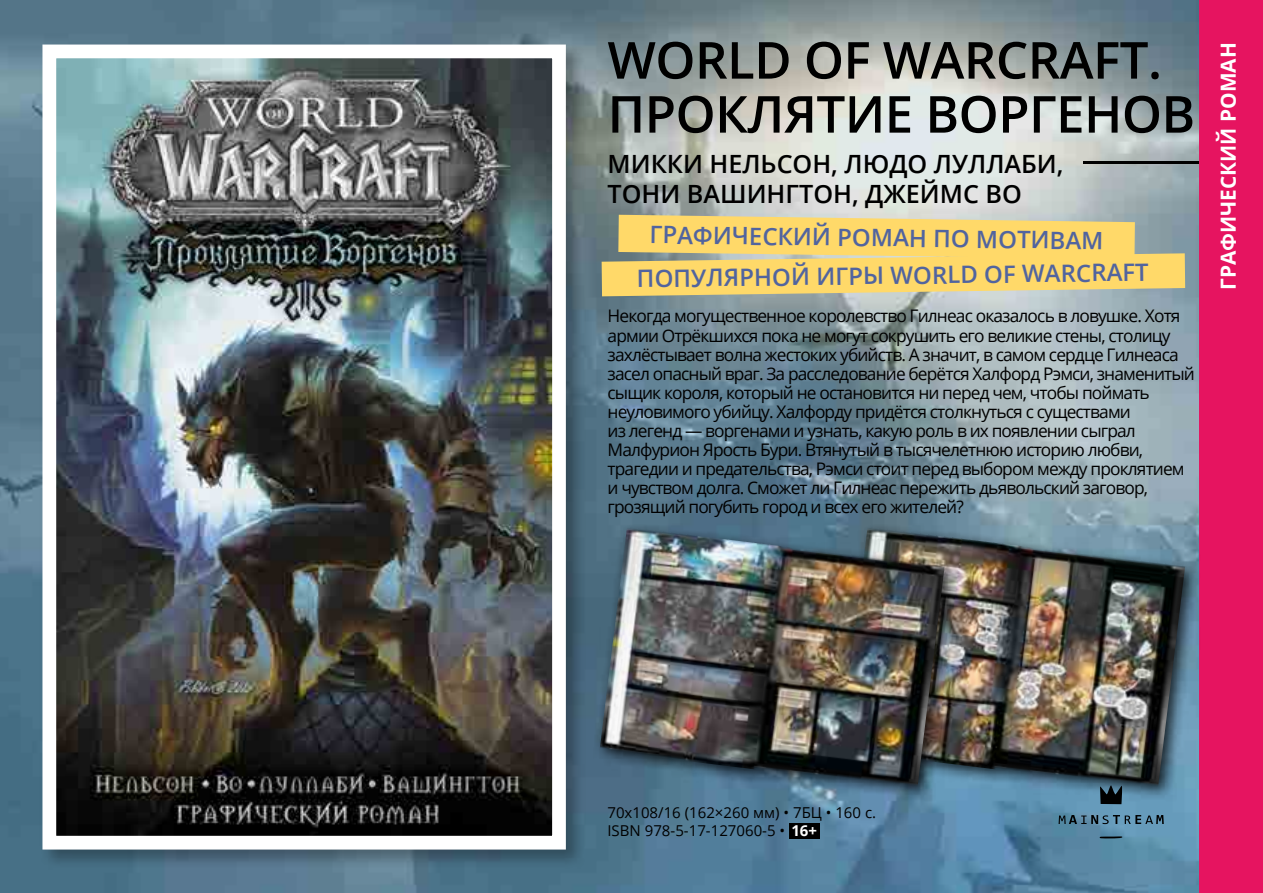
<style>
.page{position:relative;width:1263px;height:893px;background:#fff}
.page>*{position:absolute;margin:0;border:0;box-sizing:border-box;transform-origin:0 0}
.t1{font:600 51px/54px "Open Sans";letter-spacing:-.01em;color:#000}
.t2{font:600 25.2px/30.2px "Open Sans";color:#000}
.t3{font:600 24px "Open Sans";color:#51649f}
.t4{font:700 20.85px "Open Sans";color:#fff}
.t5{font:17.4px/19px "Open Sans";letter-spacing:-.05em;color:#000}
.t6{font:15px/18px "Open Sans";color:#000}
.s1{font-weight:700;color:#fff}
</style>
<div class="page">
<img style="left:0;top:0;width:1199px;height:893px">
<div style="left:789px;top:823px;width:31px;height:16px;background:#000"></div>
<svg style="left:602px;top:215px;width:583px;height:81px;background:#eed175"></svg>
<svg style="left:1100px;top:802px;width:22px;height:2px"></svg>
<svg style="left:1099px;top:836px;width:24px;height:3px"></svg>
<svg style="left:1058px;top:815px;width:106px;height:9px"></svg>
<hr style="left:1084px;top:162px;width:179px;height:2px;background:#000">
<div style="left:1199px;top:0;width:64px;height:893px;background:#e61460"></div>
<div style="left:39px;top:41px;width:546px;height:828px;background:#000;opacity:.3"></div>
<img style="left:36px;top:38px;width:537px;height:818px">
<div style="left:834px;top:521px;width:366px;height:281px;background:#000;opacity:.8"></div>
<img style="left:960px;top:527px;width:225px;height:262px">
<div style="left:594px;top:521px;width:366px;height:281px;background:#000;opacity:.8"></div>
<img style="left:600px;top:527px;width:345px;height:262px">
<h1 class="t1" style="left:608px;top:32px;width:589px">WORLD OF WARCRAFT.<br>ПРОКЛЯТИЕ ВОРГЕНОВ</h1>
<h2 class="t2" style="left:608px;top:148px;width:457px">МИККИ НЕЛЬСОН, ЛЮДО ЛУЛЛАБИ,<br>ТОНИ ВАШИНГТОН, ДЖЕЙМС ВО</h2>
<h3 class="t3" style="left:650px;top:217px;width:456px;rotate:1deg">ГРАФИЧЕСКИЙ РОМАН ПО МОТИВАМ</h3>
<h3 class="t3" style="left:636px;top:263px;width:513px;rotate:-1deg">ПОПУЛЯРНОЙ ИГРЫ WORLD OF WARCRAFT</h3>
<p class="t5" style="left:608px;top:306px;width:589px">Некогда могущественное королевство Гилнеас оказалось в ловушке. Хотя армии Отрёкшихся пока не могут сокрушить его великие стены, столицу захлёстывает волна жестоких убийств. А значит, в самом сердце Гилнеаса засел опасный враг. За расследование берётся Халфорд Рэмси, знаменитый сыщик короля, который не остановится ни перед чем, чтобы поймать неуловимого убийцу. Халфорду придётся столкнуться с существами<br>из легенд — воргенами и узнать, какую роль в их появлении сыграл Малфурион Ярость Бури. Втянутый в тысячелетнюю историю любви, трагедии и предательства, Рэмси стоит перед выбором между проклятием и чувством долга. Сможет ли Гилнеас пережить дьявольский заговор, грозящий погубить город и всех его жителей?</p>
<p class="t4" style="left:1213px;top:290px;width:249px;rotate:-90deg">ГРАФИЧЕСКИЙ РОМАН</p>
<p class="t6" style="left:607px;top:804px;width:270px">70x108/16 (162×260 мм) • 7БЦ • 160 с.<br>ISBN 978-5-17-127060-5 • <span class="s1">16+</span></p>
</div>
